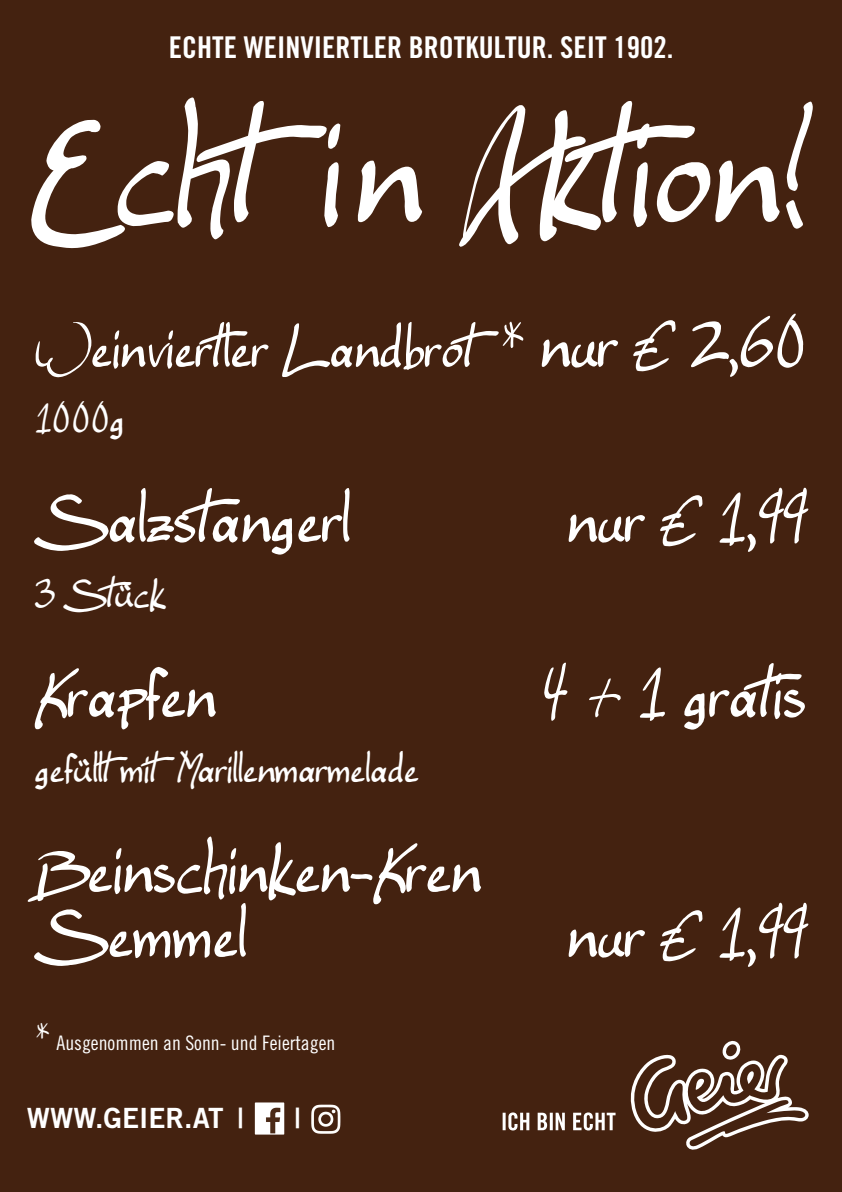
<style>
.page{position:relative;width:842px;height:1192px;background:#442210}
.page>*{position:absolute;margin:0;border:0;box-sizing:border-box;transform-origin:0 0}
.t1{font:135px "Ellianarelle's Path";color:#fff}
.t2{font:60px "Ellianarelle's Path";color:#fff}
.t3{font:50px "Ellianarelle's Path";color:#fff}
.t4{font:35px "Ellianarelle's Path";color:#fff}
.t5{font:30px "Trade Gothic LT Std Bd Cn 20";color:#fff}
.t6{font:27.9px "Trade Gothic LT Std Bd 2";color:#fff}
.t7{font:20px "Trade Gothic LT Std Cn 18";color:#fff}
.s1{font-size:60px}
.s2{font-family:"Ellianarelle's Path";font-size:30px}
</style>
<div class="page">
<svg style="left:503px;top:1112px;width:112px;height:18px"></svg>
<svg style="left:626px;top:1041px;width:183px;height:109px;background:#674b3d"></svg>
<img style="left:257px;top:1104px;width:25px;height:29px">
<div style="left:255px;top:1102px;width:29px;height:33px;border:1px solid #fff"></div>
<img style="left:305px;top:1098px;width:42px;height:42px">
<p class="t5" style="left:169px;top:29px;width:506px">ECHTE WEINVIERTLER BROTKULTUR. SEIT 1902.</p>
<p class="t1" style="left:30px;top:97px;width:788px">Echtin Aktion!</p>
<p class="t3" style="left:35px;top:321px;width:774px">Weinviertler Landbrot* <span class="s1">nur € 2,60</span></p>
<p class="t4" style="left:35px;top:399px;width:92px">1000g</p>
<p class="t2" style="left:35px;top:486px;width:317px">Salzstangerl</p>
<p class="t2" style="left:567px;top:486px;width:241px">nur € 1,99</p>
<p class="t4" style="left:35px;top:574px;width:132px">3 Stück</p>
<p class="t2" style="left:35px;top:661px;width:182px">Krapfen</p>
<p class="t2" style="left:542px;top:661px;width:276px">4 + 1 gratis</p>
<p class="t4" style="left:35px;top:749px;width:386px">gefülltmitMarillenmarmelade</p>
<p class="t2" style="left:35px;top:836px;width:448px">Beinschinken-Kren</p>
<p class="t2" style="left:35px;top:901px;width:213px">Semmel</p>
<p class="t2" style="left:567px;top:901px;width:241px">nur € 1,99</p>
<p class="t7" style="left:37px;top:1031px;width:300px"><span class="s2">*</span> Ausgenommen an Sonn- und Feiertagen</p>
<p class="t6" style="left:27px;top:1101px;width:218px">WWW.GEIER.AT |</p>
<p class="t6" style="left:295px;top:1101px;width:8px">|</p>
</div>
